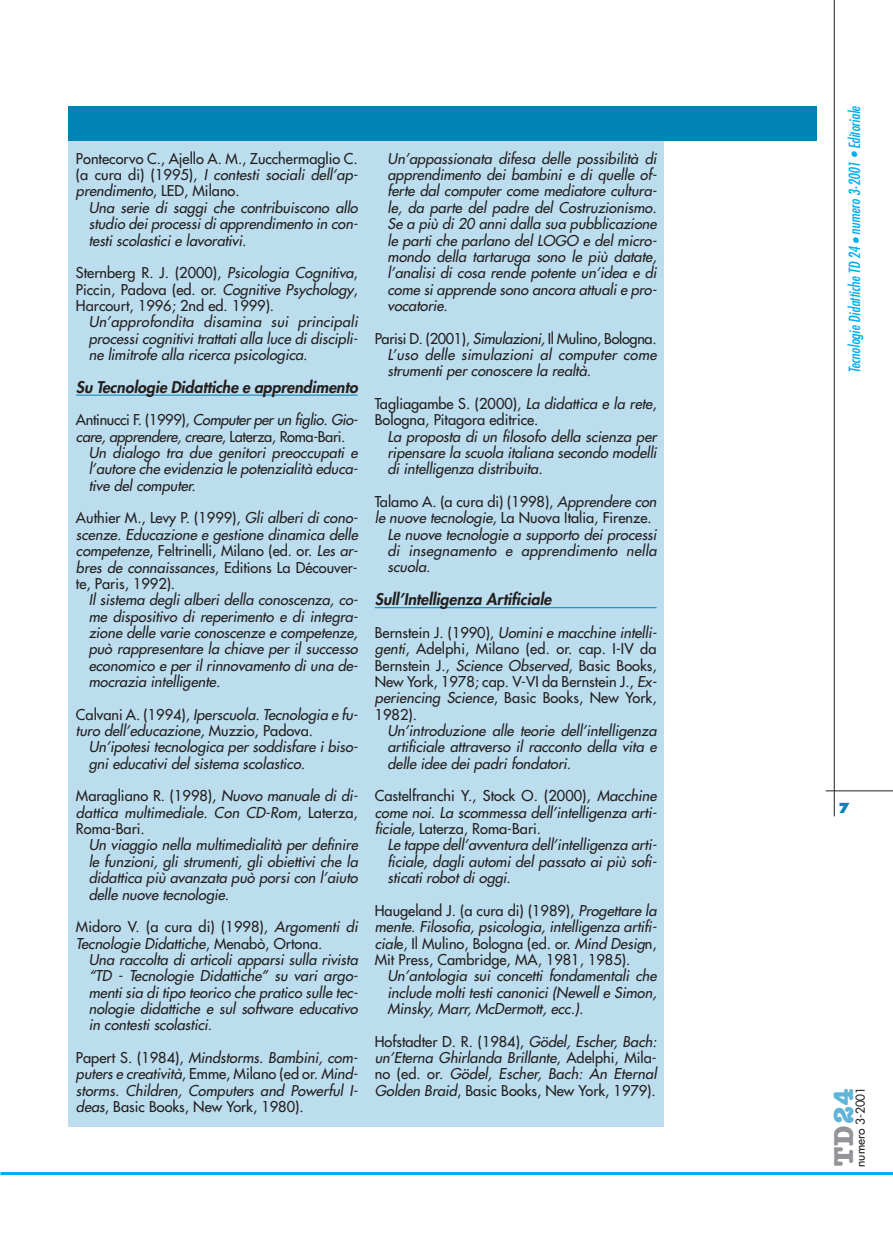
<style>
.page{position:relative;width:893px;height:1233px;background:#fff}
.page>*{position:absolute;margin:0;border:0;box-sizing:border-box;transform-origin:0 0}
.t1{font:700 27.45px "American Typewriter";color:#939497}
.t2{font:italic 800 15.75px "Futura";color:#231f1f}
.t3{font:italic condensed 15px "Futura";color:#00adef}
.t4{font:italic 14.55px/16.4px "Futura";color:#231f1f;text-align:justify}
.t5{font:14.55px/16.4px "Futura";color:#231f1f;text-align:justify}
.t6{font:italic 14.55px "Futura";letter-spacing:-.025em;color:#231f1f}
.t7{font:800 13.5px "Futura";color:#0084b6}
.t8{font:12px "Futura";color:#231f1f}
.s1{font-style:italic}
.s2{font-style:normal}
.s3{color:#5fb4d7}
</style>
<div class="page">
<div style="left:68px;top:140px;width:596px;height:987px;background:#bde"></div>
<hr style="left:76px;top:395px;width:282px;height:1px;background:#0084b6">
<hr style="left:375px;top:607px;width:281px;height:1px;background:#0084b6">
<hr style="left:0;top:1172px;width:892px;height:3px;background:#00adef">
<hr style="left:825px;top:790px;width:67px;height:1px;background:#231f1f">
<hr style="left:833px;top:0;width:1px;height:816px;background:#231f1f">
<div style="left:68px;top:106px;width:749px;height:34px;background:#0084b6"></div>
<p class="t5" style="left:76px;top:151px;width:283px">Pontecorvo C., Ajello A. M., Zucchermaglio C. (a cura di) (1995), <span class="s1">I contesti sociali dell’ap&shy;prendimento</span>, LED, Milano.</p>
<p class="t4" style="left:89px;top:200px;width:270px">Una serie di saggi che contribuiscono allo studio dei processi di apprendimento in con&shy;testi scolastici e lavorativi.</p>
<p class="t5" style="left:76px;top:266px;width:283px">Sternberg R. J. (2000), <span class="s1">Psicologia Cognitiva</span>, Piccin, Padova (ed. or. <span class="s1">Cognitive Psychology</span>, Harcourt, 1996; 2nd ed. 1999).</p>
<p class="t4" style="left:89px;top:315px;width:270px">Un’approfondita disamina sui principali processi cognitivi trattati alla luce di discipli&shy;ne limitrofe alla ricerca psicologica.</p>
<p class="t2" style="left:76px;top:379px;width:283px">Su Tecnologie Didattiche e apprendimento</p>
<p class="t6" style="left:76px;top:413px;width:283px"><span class="s2">Antinucci F. (1999),</span> Computer per un figlio. Gio-</p>
<p class="t6" style="left:76px;top:429px;width:271px">care, apprendere, creare<span class="s2">, Laterza, Roma-Bari.</span></p>
<p class="t4" style="left:89px;top:446px;width:270px">Un dialogo tra due genitori preoccupati e</p>
<p class="t4" style="left:89px;top:462px;width:270px">l’autore che evidenzia le potenzialità educa-</p>
<p class="t4" style="left:89px;top:478px;width:108px">tive del computer.</p>
<p class="t4" style="left:76px;top:511px;width:283px"><span class="s2">Authier M., Levy P. (1999),</span> Gli alberi di cono&shy;scenze. Educazione e gestione dinamica delle competenze<span class="s2">, Feltrinelli, Milano (ed. or.</span> Les ar&shy;bres de connaissances<span class="s2">, Editions La Découver&shy;te, Paris, 1992).</span></p>
<p class="t4" style="left:89px;top:593px;width:270px">Il sistema degli alberi della conoscenza, co&shy;me dispositivo di reperimento e di integra&shy;zione delle varie conoscenze e competenze, può rappresentare la chiave per il successo economico e per il rinnovamento di una de&shy;mocrazia intelligente.</p>
<p class="t4" style="left:76px;top:707px;width:283px"><span class="s2">Calvani A. (1994),</span> Iperscuola. Tecnologia e fu&shy;turo dell’educazione, <span class="s2">Muzzio, Padova.</span></p>
<p class="t4" style="left:89px;top:740px;width:270px">Un’ipotesi tecnologica per soddisfare i biso&shy;gni educativi del sistema scolastico.</p>
<p class="t4" style="left:76px;top:789px;width:283px"><span class="s2">Maragliano R. (1998),</span> Nuovo manuale di di&shy;dattica multimediale. Con CD-Rom<span class="s2">, Laterza, Roma-Bari.</span></p>
<p class="t4" style="left:89px;top:838px;width:270px">Un viaggio nella multimedialità per definire le funzioni, gli strumenti, gli obiettivi che la didattica più avanzata può porsi con l’aiuto delle nuove tecnologie.</p>
<p class="t5" style="left:76px;top:920px;width:283px">Midoro V. (a cura di) (1998), <span class="s1">Argomenti di<br>Tecnologie Didattiche</span>, Menabò, Ortona.</p>
<p class="t4" style="left:89px;top:952px;width:270px">Una raccolta di articoli apparsi sulla rivista “TD - Tecnologie Didattiche” su vari argo&shy;menti sia di tipo teorico che pratico sulle tec&shy;nologie didattiche e sul software educativo in contesti scolastici.</p>
<p class="t4" style="left:76px;top:1050px;width:283px"><span class="s2">Papert S. (1984),</span> Mindstorms. Bambini, com&shy;puters e creatività<span class="s2">, Emme, Milano (ed or.</span> Mind&shy;storms. Children, Computers and Powerful I&shy;deas<span class="s2">, Basic Books, New York, 1980).</span></p>
<p class="t4" style="left:387px;top:151px;width:270px">Un’appassionata difesa delle possibilità di apprendimento dei bambini e di quelle of&shy;ferte dal computer come mediatore cultura&shy;le, da parte del padre del Costruzionismo.<br>Se a più di 20 anni dalla sua pubblicazione le parti che parlano del LOGO e del micro&shy;mondo della tartaruga sono le più datate, l’analisi di cosa rende potente un’idea e di come si apprende sono ancora attuali e pro&shy;vocatorie.</p>
<p class="t4" style="left:387px;top:331px;width:270px;text-indent:-13px"><span class="s2">Parisi D. (2001),</span> Simulazioni, <span class="s2">Il Mulino, Bologna.<br></span>L’uso delle simulazioni al computer come strumenti per conoscere la realtà.</p>
<p class="t5" style="left:375px;top:396px;width:283px">Tagliagambe S. (2000), <span class="s1">La didattica e la rete</span>,<br>Bologna, Pitagora editrice.</p>
<p class="t4" style="left:387px;top:429px;width:270px">La proposta di un filosofo della scienza per ripensare la scuola italiana secondo modelli di intelligenza distribuita.</p>
<p class="t5" style="left:375px;top:495px;width:283px">Talamo A. (a cura di) (1998), <span class="s1">Apprendere con</span></p>
<p class="t5" style="left:375px;top:511px;width:278px"><span class="s1">le nuove tecnologie</span>, La Nuova Italia, Firenze.</p>
<p class="t4" style="left:387px;top:527px;width:270px">Le nuove tecnologie a supporto dei processi</p>
<p class="t4" style="left:387px;top:544px;width:270px">di insegnamento e apprendimento nella</p>
<p class="t4" style="left:387px;top:560px;width:44px">scuola.</p>
<p class="t2" style="left:375px;top:592px;width:178px">Sull’Intelligenza Artificiale</p>
<p class="t5" style="left:375px;top:625px;width:283px">Bernstein J. (1990), <span class="s1">Uomini e macchine intelli&shy;genti</span>, Adelphi, Milano (ed. or. cap. I-IV da Bernstein J., <span class="s1">Science Observed</span>, Basic Books, New York, 1978; cap. V-VI da Bernstein J., <span class="s1">Ex&shy;periencing Science</span>, Basic Books, New York, 1982).</p>
<p class="t4" style="left:387px;top:723px;width:270px">Un’introduzione alle teorie dell’intelligenza artificiale attraverso il racconto della vita e delle idee dei padri fondatori.</p>
<p class="t4" style="left:375px;top:789px;width:283px"><span class="s2">Castelfranchi Y., Stock O. (2000),</span> Macchine come noi. La scommessa dell’intelligenza arti&shy;ficiale<span class="s2">, Laterza, Roma-Bari.</span></p>
<p class="t4" style="left:387px;top:838px;width:270px">Le tappe dell’avventura dell’intelligenza arti&shy;ficiale, dagli automi del passato ai più sofi&shy;sticati robot di oggi.</p>
<p class="t5" style="left:375px;top:903px;width:283px">Haugeland J. (a cura di) (1989), <span class="s1">Progettare la mente. Filosofia, psicologia, intelligenza artifi&shy;cial</span>e, Il Mulino, Bologna (ed. or. <span class="s1">Mind Desig</span>n, Mit Press, Cambridge, MA, 1981, 1985).</p>
<p class="t4" style="left:387px;top:969px;width:270px">Un’antologia sui concetti fondamentali che include molti testi canonici (Newell e Simon, Minsky, Marr, McDermott, ecc.).</p>
<p class="t4" style="left:375px;top:1034px;width:283px"><span class="s2">Hofstadter D. R. (1984),</span> Gödel, Escher, Bach: un’Eterna Ghirlanda Brillante<span class="s2">, Adelphi, Mila&shy;no (ed. or.</span> Gödel, Escher, Bach: An Eternal Golden Braid<span class="s2">, Basic Books, New York, 1979).</span></p>
<p class="t3" style="left:847px;top:373px;width:269px;rotate:-90deg">Tecnologie Didattiche TD 24 • numero 3-2001 • Editoriale</p>
<p class="t7" style="left:838px;top:802px;width:13px">7</p>
<h1 class="t1" style="left:834px;top:1166px;width:79px;rotate:-90deg">TD<span class="s3">24</span></h1>
<p class="t8" style="left:854px;top:1167px;width:82px;rotate:-90deg">numero 3-2001</p>
</div>
